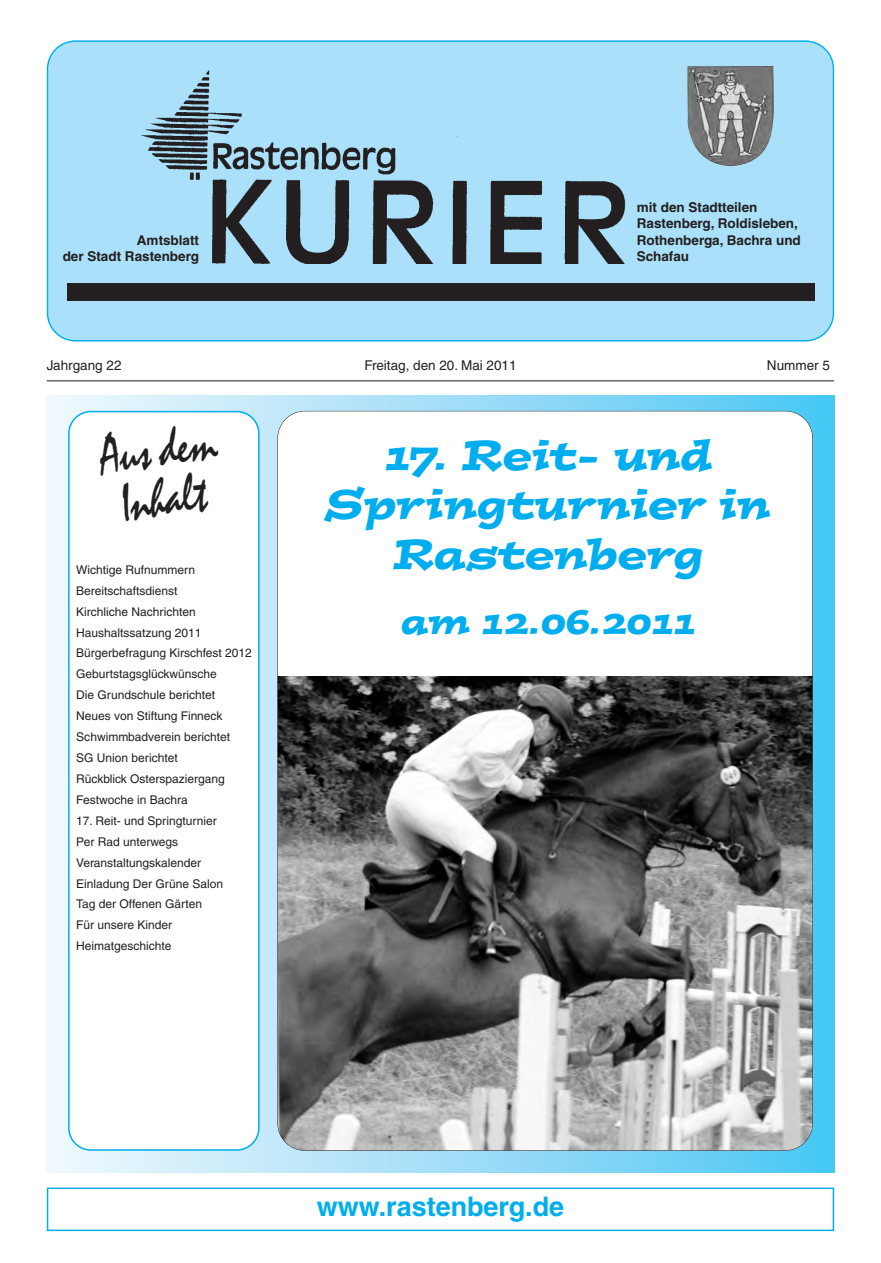
<style>
.page{position:relative;width:881px;height:1263px;background:#fff}
.page>*{position:absolute;margin:0;border:0;box-sizing:border-box;transform-origin:0 0}
.t1{font:52.5px/49.5px "Mistral LT";color:#231f20;text-align:center;scale:.81 1}
.t2{font:italic 42px/49.3px "Postino";color:#00aeef;text-align:center}
.t3{font:italic 36px "Postino";color:#00aeef}
.t4{font:700 27px "Helvetica LT";color:#00aeef}
.t5{font:700 13.5px/16.5px "Helvetica LT";color:#231f20}
.t6{font:13.5px "Helvetica LT";color:#231f20}
.t7{font:12px/20.9px "Helvetica LT";color:#231f20}
</style>
<div class="page">
<div style="left:47px;top:40px;width:786px;height:301px;background:#aae0f9"></div>
<hr style="left:47px;top:380px;width:786px;height:1px;background:#231f20">
<div style="left:67px;top:284px;width:747px;height:17px;background:#231f20"></div>
<img style="left:140px;top:63px;width:499px;height:201px">
<div style="left:47px;top:395px;width:786px;height:777px;background:linear-gradient(to right,#f4f8fd,#4ec6f4)"></div>
<svg style="left:68px;top:411px;width:191px;height:740px"></svg>
<div style="left:277px;top:411px;width:535px;height:739px;background:#fff;border-radius:27px"></div>
<img style="left:277px;top:676px;width:535px;height:474px">
<div style="left:47px;top:1187px;width:786px;height:44px;border:2px solid #00aeef"></div>
<img style="left:687px;top:66px;width:87px;height:101px">
<p class="t5" style="left:63px;top:233px;width:138px;text-align:right">Amtsblatt<br>der Stadt Rastenberg</p>
<p class="t5" style="left:636px;top:200px;width:165px">mit den Stadtteilen<br>Rastenberg, Roldisleben,<br>Rothenberga, Bachra und<br>Schafau</p>
<p class="t6" style="left:47px;top:360px;width:76px">Jahrgang 22</p>
<p class="t6" style="left:364px;top:360px;width:154px">Freitag, den 20. Mai 2011</p>
<p class="t6" style="left:766px;top:360px;width:64px">Nummer 5</p>
<h1 class="t1" style="left:97px;top:438px;width:147px;rotate:-7deg">Aus dem<br>Inhalt</h1>
<p class="t7" style="left:76px;top:560px;width:177px">Wichtige Rufnummern<br>Bereitschaftsdienst<br>Kirchliche Nachrichten<br>Haushaltssatzung 2011<br>Bürgerbefragung Kirschfest 2012<br>Geburtstagsglückwünsche<br>Die Grundschule berichtet<br>Neues von Stiftung Finneck<br>Schwimmbadverein berichtet<br>SG Union berichtet<br>Rückblick Osterspaziergang<br>Festwoche in Bachra</p>
<p class="t7" style="left:76px;top:811px;width:148px">17. Reit- und Springturnier<br>Per Rad unterwegs<br>Veranstaltungskalender<br>Einladung Der Grüne Salon<br>Tag der Offenen Gärten<br>Für unsere Kinder<br>Heimatgeschichte</p>
<h2 class="t2" style="left:326px;top:435px;width:446px">17. Reit- und<br>Springturnier in<br>Rastenberg</h2>
<h3 class="t3" style="left:401px;top:608px;width:296px">am 12.06.2011</h3>
<h3 class="t4" style="left:316px;top:1197px;width:249px">www.rastenberg.de</h3>
</div>
